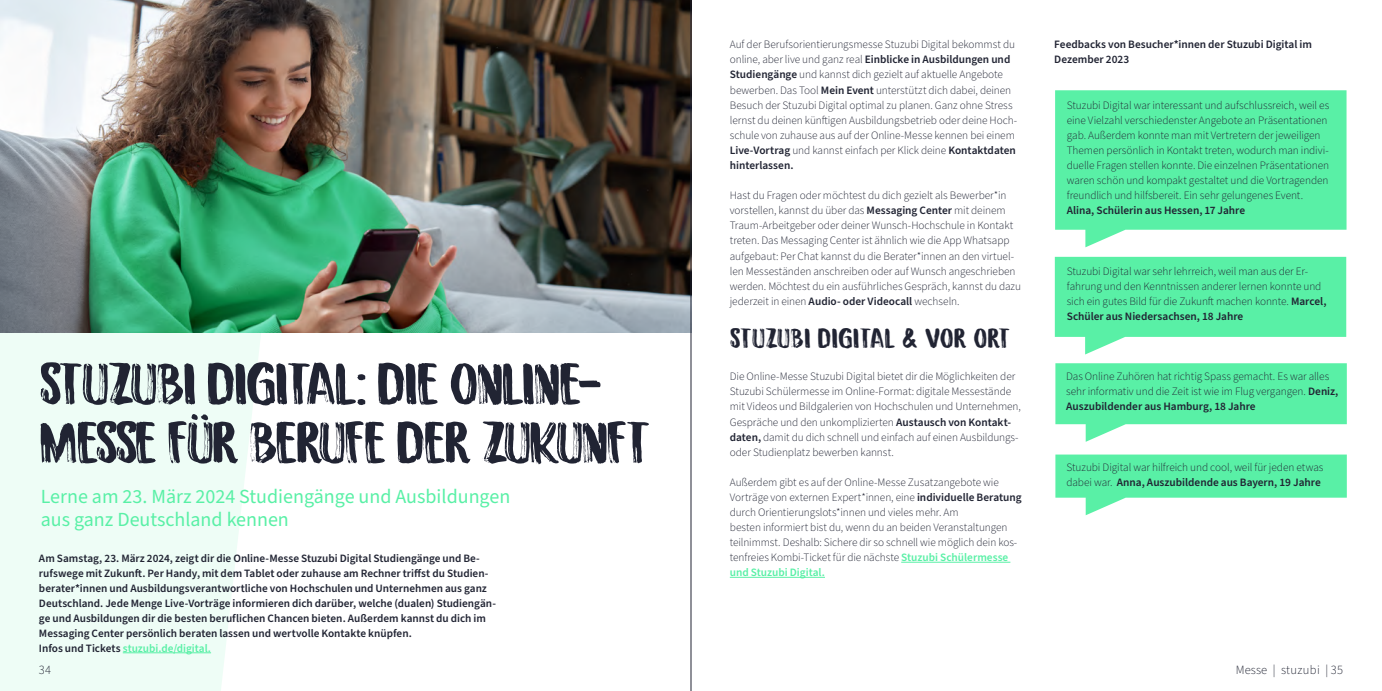
<style>
.page{position:relative;width:1382px;height:691px;background:#fff}
.page>*{position:absolute;margin:0;border:0;box-sizing:border-box;transform-origin:0 0}
.t1{font:58.75px/58.8px "Starboard";letter-spacing:-.045em;color:#212433}
.t2{font:27.62px "Starboard";color:#212433}
.t3{font:20px/22.5px "Source Sans Pro";color:#59f0a6}
.t4{font:300 12.62px "Source Sans Pro";letter-spacing:.015em;color:#212433}
.t5{font:300 12.5px "Source Sans Pro";color:#222534}
.t6{font:300 11.38px/15.1px "Source Sans Pro";letter-spacing:-.005em;color:#212433}
.t7{font:600 11.38px/15.1px "Source Sans Pro";color:#212433}
.t8{font:600 11.25px/15px "Source Sans Pro";color:#212433}
.s1{color:#59f0a6}
.s2{font-weight:600}
.s3{font-weight:600;color:#59f0a6}
.s4{font-size:12.5px;color:#222534}
</style>
<div class="page">
<svg style="left:0;top:333px;width:261px;height:358px;background:#effdf6"></svg>
<hr style="left:123px;top:652px;width:88px;height:1px;background:#59f0a6">
<img style="left:0;top:0;width:691px;height:333px">
<svg style="left:1055px;top:363px;width:292px;height:79px"></svg>
<svg style="left:1055px;top:455px;width:292px;height:60px"></svg>
<svg style="left:1055px;top:90px;width:291px;height:157px;background:#6af1af"></svg>
<svg style="left:1055px;top:257px;width:291px;height:97px"></svg>
<hr style="left:901px;top:562px;width:109px;height:1px;background:#59f0a6">
<hr style="left:730px;top:577px;width:95px;height:1px;background:#59f0a6">
<hr style="left:691px;top:0;width:1px;height:691px;background:#212333">
<h1 class="t1" style="left:39px;top:356px;width:613px">STUZUBI DIGITAL: DIE ONLINE-<br>MESSE FÜR BERUFE DER ZUKUNFT</h1>
<h3 class="t3" style="left:41px;top:486px;width:471px">Lerne am 23. März 2024 Studiengänge und Ausbildungen aus ganz Deutschland kennen</h3>
<p class="t8" style="left:39px;top:551px;width:458px">Am Samstag, 23. März 2024, zeigt dir die Online-Messe Stuzubi Digital Studiengänge und Be&shy;rufswege mit Zukunft. Per Handy, mit dem Tablet oder zuhause am Rechner triffst du Studien&shy;berater*innen und Ausbildungsverantwortliche von Hochschulen und Unternehmen aus ganz Deutschland. Jede Menge Live-Vorträge informieren dich darüber, welche (dualen) Studiengän&shy;ge und Ausbildungen dir die besten beruflichen Chancen bieten. Außerdem kannst du dich im Messaging Center persönlich beraten lassen und wertvolle Kontakte knüpfen.<br>Infos und Tickets <span class="s1">stuzubi.de/digital.</span></p>
<p class="t5" style="left:39px;top:662px;width:14px">34</p>
<p class="t6" style="left:730px;top:37px;width:289px">Auf der Berufsorientierungsmesse Stuzubi Digital bekommst du online, aber live und ganz real <span class="s2">Einblicke in Ausbildungen und Studiengänge</span> und kannst dich gezielt auf aktuelle Angebote bewerben. Das Tool <span class="s2">Mein Event</span> unterstützt dich dabei, deinen Besuch der Stuzubi Digital optimal zu planen. Ganz ohne Stress lernst du deinen künftigen Ausbildungsbetrieb oder deine Hoch&shy;schule von zuhause aus auf der Online-Messe kennen bei einem <span class="s2">Live-Vortrag</span> und kannst einfach per Klick deine <span class="s2">Kontaktdaten hinterlassen.</span></p>
<p class="t6" style="left:730px;top:188px;width:293px">Hast du Fragen oder möchtest du dich gezielt als Bewerber*in vorstellen, kannst du über das <span class="s2">Messaging Center</span> mit deinem Traum-Arbeitgeber oder deiner Wunsch-Hochschule in Kontakt treten. Das Messaging Center ist ähnlich wie die App Whatsapp aufgebaut: Per Chat kannst du die Berater*innen an den virtuel&shy;len Messeständen anschreiben oder auf Wunsch angeschrieben werden. Möchtest du ein ausführliches Gespräch, kannst du dazu jederzeit in einen <span class="s2">Audio- oder Videocall</span> wechseln.</p>
<h2 class="t2" style="left:730px;top:322px;width:282px">STUZUBI DIGITAL &amp; VOR ORT</h2>
<p class="t6" style="left:730px;top:369px;width:293px">Die Online-Messe Stuzubi Digital bietet dir die Möglichkeiten der Stuzubi Schülermesse im Online-Format: digitale Messestände mit Videos und Bildgalerien von Hochschulen und Unternehmen, Gespräche und den unkomplizierten <span class="s2">Austausch von Kontakt&shy;daten,</span> damit du dich schnell und einfach auf einen Ausbildungs&shy;oder Studienplatz bewerben kannst.</p>
<p class="t6" style="left:730px;top:475px;width:293px">Außerdem gibt es auf der Online-Messe Zusatzangebote wie Vorträge von externen Expert*innen, eine <span class="s2">individuelle Beratung </span>durch Orientierungslots*innen und vieles mehr. Am<br>besten informiert bist du, wenn du an beiden Veranstaltungen teilnimmst. Deshalb: Sichere dir so schnell wie möglich dein kos&shy;tenfreies Kombi-Ticket für die nächste <span class="s3">Stuzubi Schülermesse und Stuzubi Digital.</span></p>
<p class="t7" style="left:1054px;top:37px;width:259px">Feedbacks von Besucher*innen der Stuzubi Digital im<br>Dezember 2023</p>
<p class="t6" style="left:1067px;top:98px;width:264px">Stuzubi Digital war interessant und aufschlussreich, weil es eine Vielzahl verschiedenster Angebote an Präsentationen gab. Außerdem konnte man mit Vertretern der jeweiligen Themen persönlich in Kontakt treten, wodurch man indivi&shy;duelle Fragen stellen konnte. Die einzelnen Präsentationen waren schön und kompakt gestaltet und die Vortragenden freundlich und hilfsbereit. Ein sehr gelungenes Event.</p>
<p class="t7" style="left:1067px;top:203px;width:180px">Alina, Schülerin aus Hessen, 17 Jahre</p>
<p class="t6" style="left:1067px;top:264px;width:261px">Stuzubi Digital war sehr lehrreich, weil man aus der Er&shy;fahrung und den Kenntnissen anderer lernen konnte und sich ein gutes Bild für die Zukunft machen konnte. <span class="s2">Marcel, Schüler aus Niedersachsen, 18 Jahre</span></p>
<p class="t6" style="left:1066px;top:369px;width:274px">Das Online Zuhören hat richtig Spass gemacht. Es war alles sehr informativ und die Zeit ist wie im Flug vergangen. <span class="s2">Deniz,<br>Auszubildender aus Hamburg, 18 Jahre</span></p>
<p class="t6" style="left:1066px;top:460px;width:259px">Stuzubi Digital war hilfreich und cool, weil für jeden etwas dabei war. <span class="s2">Anna, Auszubildende aus Bayern, 19 Jahre</span></p>
<p class="t4" style="left:1236px;top:662px;width:109px">Messe | stuzubi | <span class="s4">35</span></p>
</div>
